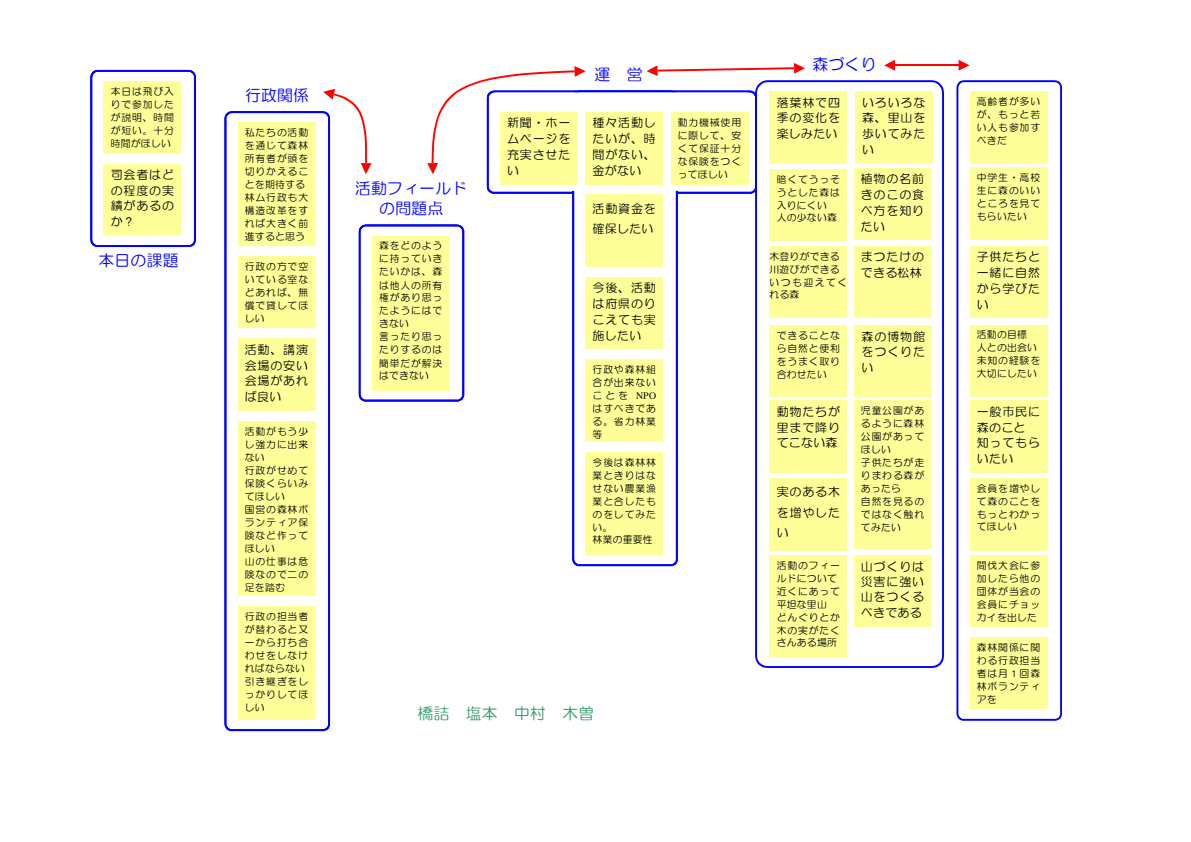
<style>
.page{position:relative;width:1191px;height:842px;background:#fff}
.page>*{position:absolute;margin:0;border:0;box-sizing:border-box;transform-origin:0 0}
.t1{font:15.8px/20.4px "Maru Gothic M";letter-spacing:.015em;color:#00f;text-align:center}
.t2{font:15.8px "Maru Gothic M";letter-spacing:.015em;color:#396}
.t3{font:12px/15.8px "Maru Gothic M";letter-spacing:.06em;color:#000;text-align:justify}
.t4{font:12px/20.4px "Maru Gothic M";letter-spacing:.04em;color:#000}
.t5{font:9.8px/13px "Maru Gothic M";letter-spacing:.075em;color:#000;text-align:justify}
.t6{font:9.8px/13px "Maru Gothic M";letter-spacing:.1em;color:#000}
.t7{font:9.8px/12.9px "Maru Gothic M";letter-spacing:.025em;color:#000}
.s1{font-family:"Times"}
</style>
<div class="page">
<svg style="left:90px;top:70px;width:106px;height:177px"></svg>
<svg style="left:224px;top:111px;width:106px;height:620px"></svg>
<svg style="left:359px;top:224px;width:105px;height:178px"></svg>
<svg style="left:572px;top:194px;width:106px;height:372px"></svg>
<svg style="left:755px;top:80px;width:189px;height:588px"></svg>
<svg style="left:956px;top:80px;width:106px;height:641px"></svg>
<div style="left:104px;top:81px;width:78px;height:72px;background:#ff9"></div>
<div style="left:104px;top:164px;width:78px;height:72px;background:#ff9"></div>
<div style="left:238px;top:122px;width:78px;height:124px;background:#ff9"></div>
<div style="left:238px;top:256px;width:78px;height:72px;background:#ff9"></div>
<div style="left:238px;top:339px;width:78px;height:72px;background:#ff9"></div>
<div style="left:238px;top:421px;width:78px;height:175px;background:#ff9"></div>
<div style="left:238px;top:607px;width:78px;height:113px;background:#ff9"></div>
<div style="left:372px;top:236px;width:78px;height:154px;background:#ff9"></div>
<div style="left:585px;top:194px;width:78px;height:73px;background:#ff9"></div>
<div style="left:585px;top:277px;width:78px;height:72px;background:#ff9"></div>
<div style="left:585px;top:359px;width:78px;height:83px;background:#ff9"></div>
<div style="left:585px;top:452px;width:78px;height:103px;background:#ff9"></div>
<div style="left:770px;top:91px;width:78px;height:73px;background:#ff9"></div>
<div style="left:770px;top:169px;width:78px;height:72px;background:#ff9"></div>
<div style="left:770px;top:246px;width:78px;height:72px;background:#ff9"></div>
<div style="left:770px;top:325px;width:78px;height:72px;background:#ff9"></div>
<div style="left:770px;top:401px;width:78px;height:72px;background:#ff9"></div>
<div style="left:770px;top:478px;width:78px;height:72px;background:#ff9"></div>
<div style="left:770px;top:555px;width:78px;height:103px;background:#ff9"></div>
<div style="left:855px;top:91px;width:78px;height:73px;background:#ff9"></div>
<div style="left:854px;top:168px;width:78px;height:72px;background:#ff9"></div>
<div style="left:854px;top:246px;width:78px;height:72px;background:#ff9"></div>
<div style="left:854px;top:325px;width:78px;height:72px;background:#ff9"></div>
<div style="left:854px;top:401px;width:78px;height:148px;background:#ff9"></div>
<div style="left:854px;top:555px;width:78px;height:72px;background:#ff9"></div>
<div style="left:970px;top:91px;width:78px;height:73px;background:#ff9"></div>
<div style="left:970px;top:168px;width:78px;height:72px;background:#ff9"></div>
<div style="left:970px;top:246px;width:78px;height:72px;background:#ff9"></div>
<div style="left:970px;top:325px;width:78px;height:72px;background:#ff9"></div>
<div style="left:970px;top:401px;width:78px;height:72px;background:#ff9"></div>
<div style="left:970px;top:478px;width:78px;height:72px;background:#ff9"></div>
<div style="left:970px;top:555px;width:78px;height:72px;background:#ff9"></div>
<div style="left:970px;top:637px;width:78px;height:72px;background:#ff9"></div>
<svg style="left:323px;top:89px;width:49px;height:85px"></svg>
<svg style="left:427px;top:63px;width:378px;height:131px"></svg>
<hr style="left:895px;top:64px;width:64px;height:2px;background:#f00">
<svg style="left:884px;top:60px;width:11px;height:11px"></svg>
<svg style="left:959px;top:60px;width:11px;height:11px"></svg>
<p class="t5" style="left:111px;top:85px;width:65px">本日は飛び入りで参加したが説明、時間が短い。十分時間がほしい</p>
<p class="t3" style="left:111px;top:167px;width:65px">司会者はどの程度の実績があるのか？</p>
<h1 class="t1" style="left:98px;top:250px;width:82px">本日の課題</h1>
<h1 class="t1" style="left:245px;top:85px;width:66px">行政関係</h1>
<p class="t5" style="left:245px;top:126px;width:65px;text-align:left">私たちの活動を通じて森林所有者が頭を切りかえることを期待する林ム行政も大構造改革をすれば大きく前進すると思う</p>
<p class="t5" style="left:245px;top:260px;width:65px">行政の方で空いている室などあれば、無償で貸してほしい</p>
<p class="t3" style="left:245px;top:342px;width:65px">活動、講演会場の安い会場があれば良い</p>
<p class="t5" style="left:245px;top:425px;width:65px;text-align:left">活動がもう少し強力に出来ない<br>行政がせめて保険くらいみてほしい<br>国営の森林ボランティア保険など作ってほしい<br>山の仕事は危険なので二の足を踏む</p>
<p class="t5" style="left:245px;top:610px;width:65px;text-align:left">行政の担当者が替わると又一から打ち合わせをしなければならない引き継ぎをしっかりしてほしい</p>
<h1 class="t1" style="left:355px;top:178px;width:114px">活動フィールドの問題点</h1>
<p class="t6" style="left:379px;top:240px;width:65px">森をどのように持っていきたいかは、森は他人の所有権があり思ったようにはできない<br>言ったり思ったりするのは簡単だが解決はできない</p>
<h1 class="t1" style="left:595px;top:65px;width:49px">運 営</h1>
<p class="t3" style="left:507px;top:116px;width:65px">新聞・ホームページを充実させたい</p>
<p class="t3" style="left:593px;top:116px;width:65px">種々活動したいが、時間がない、金がない</p>
<p class="t5" style="left:678px;top:116px;width:65px">動力機械使用に際して、安くて保証十分な保険をつくってほしい</p>
<p class="t4" style="left:593px;top:198px;width:65px">活動資金を確保したい</p>
<p class="t3" style="left:593px;top:280px;width:65px">今後、活動は府県のりこえても実施したい</p>
<p class="t5" style="left:593px;top:363px;width:65px">行政や森林組合が出来ないことを <span class="s1">NPO</span>はすべきである。省力林業等</p>
<p class="t5" style="left:593px;top:456px;width:65px;text-align:left">今後は森林林業ときりはなせない農業漁業と合したものをしてみたい。<br>林業の重要性</p>
<h1 class="t2" style="left:418px;top:705px;width:178px">橋詰 塩本 中村 木曽</h1>
<h1 class="t1" style="left:812px;top:55px;width:66px">森づくり</h1>
<p class="t3" style="left:777px;top:95px;width:65px">落葉林で四季の変化を楽しみたい</p>
<p class="t5" style="left:777px;top:173px;width:65px;text-align:left">暗くてうっそうとした森は入りにくい<br>人の少ない森</p>
<p class="t7" style="left:770px;top:250px;width:79px">木登りができる川遊びができるいつも迎えてくれる森</p>
<p class="t5" style="left:777px;top:329px;width:65px">できることなら自然と便利をうまく取り合わせたい</p>
<p class="t3" style="left:777px;top:404px;width:65px">動物たちが里まで降りてこない森</p>
<p class="t3" style="left:777px;top:482px;width:65px;line-height:20.5px">実のある木を増やしたい</p>
<p class="t5" style="left:777px;top:559px;width:65px;text-align:left">活動のフィールドについて近くにあって平坦な里山<br>どんぐりとか木の実がたくさんある場所</p>
<p class="t3" style="left:862px;top:95px;width:65px">いろいろな森、里山を歩いてみたい</p>
<p class="t3" style="left:861px;top:171px;width:65px">植物の名前きのこの食べ方を知りたい</p>
<p class="t4" style="left:861px;top:249px;width:65px;line-height:15.8px">まつたけのできる松林</p>
<p class="t3" style="left:862px;top:329px;width:65px">森の博物館をつくりたい</p>
<p class="t5" style="left:861px;top:404px;width:65px;text-align:left">児童公園があるように森林公園があってほしい<br>子供たちが走りまわる森があったら<br>自然を見るのではなく触れてみたい</p>
<p class="t3" style="left:861px;top:559px;width:65px">山づくりは災害に強い山をつくるべきである</p>
<p class="t5" style="left:977px;top:95px;width:65px">高齢者が多いが、もっと若い人も参加すべきだ</p>
<p class="t5" style="left:977px;top:171px;width:65px">中学生・高校生に森のいいところを見てもらいたい</p>
<p class="t3" style="left:977px;top:249px;width:65px">子供たちと一緒に自然から学びたい</p>
<p class="t7" style="left:977px;top:328px;width:65px">活動の目標<br>人との出会い未知の経験を大切にしたい</p>
<p class="t3" style="left:977px;top:404px;width:65px;text-align:left">一般市民に森のこと知ってもらいたい</p>
<p class="t5" style="left:977px;top:482px;width:65px">会員を増やして森のことをもっとわかってほしい</p>
<p class="t5" style="left:977px;top:559px;width:65px">間伐大会に参加したら他の団体が当会の会員にチョッカイを出した</p>
<p class="t5" style="left:977px;top:641px;width:65px">森林関係に関わる行政担当者は月１回森林ボランティアを</p>
</div>
